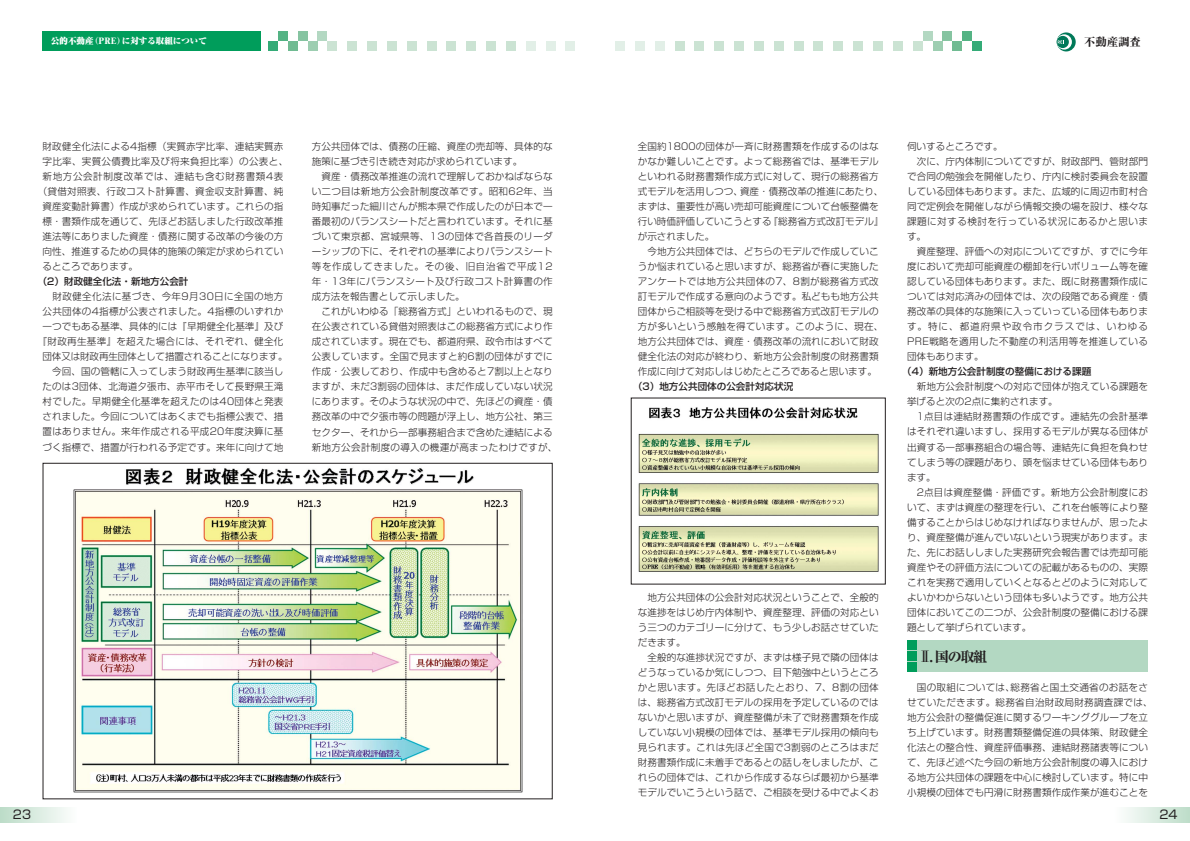
<style>
.page{position:relative;width:1190px;height:841px;background:#fff}
.page>*{position:absolute;margin:0;border:0;box-sizing:border-box;transform-origin:0 0}
.t1{font:800 14.2px "Ryumin";color:#231f20}
.t2{font:12px "Shin Go";color:#231f20}
.t3{font:800 11.3px "Ryumin";color:#231f20}
.t4{font:300 9.6px/15px "Shin Go";letter-spacing:.005em;color:#231f20;text-align:justify}
.t5{font:300 9.6px "Shin Go";letter-spacing:.03em;color:#231f20}
.t6{font:500 9.6px "Shin Go";color:#231f20}
.t7{font:300 9.6px "Shin Go";letter-spacing:.025em;color:#231f20}
.t8{font:300 9.6px "Shin Go";letter-spacing:.04em;color:#231f20}
.t9{font:300 9.6px "Shin Go";letter-spacing:-.015em;color:#231f20}
.t10{font:300 9.6px "Shin Go";letter-spacing:.05em;color:#231f20}
.t11{font:300 9.6px "Shin Go";letter-spacing:.06em;color:#231f20}
.t12{font:300 9.6px "Shin Go";letter-spacing:.1em;color:#231f20}
.t13{font:900 8.5px "Ryumin";color:#fff}
</style>
<div class="page">
<svg style="left:1126px;top:808px;width:64px;height:14px"></svg>
<svg style="left:0;top:808px;width:66px;height:14px"></svg>
<img style="left:73px;top:468px;width:450px;height:325px">
<img style="left:638px;top:407px;width:241px;height:165px">
<div style="left:907px;top:641px;width:241px;height:31px;background:#b3d8c2"></div>
<div style="left:907px;top:641px;width:9px;height:9px;background:#009d5b"></div>
<div style="left:907px;top:652px;width:9px;height:9px;background:#009d5b"></div>
<div style="left:907px;top:663px;width:9px;height:9px;background:#009d5b"></div>
<div style="left:43px;top:31px;width:218px;height:20px;background:#009d5b"></div>
<div style="left:347px;top:41px;width:10px;height:10px;background:#cbe3d3"></div>
<svg style="left:1057px;top:32px;width:19px;height:19px"></svg>
<svg style="left:1057px;top:34px;width:15px;height:16px"></svg>
<div style="left:1057px;top:36px;width:12px;height:12px;background:#007959;border-radius:50%"></div>
<svg style="left:1058px;top:41px;width:6px;height:3px"></svg>
<div style="left:268px;top:41px;width:10px;height:10px;background:#34ab77"></div>
<div style="left:278px;top:31px;width:10px;height:10px;background:#54b384"></div>
<div style="left:288px;top:41px;width:10px;height:10px;background:#70bb92"></div>
<div style="left:298px;top:31px;width:10px;height:10px;background:#86c4a1"></div>
<div style="left:308px;top:41px;width:9px;height:10px;background:#9dceb1"></div>
<div style="left:317px;top:31px;width:10px;height:10px;background:#b3d8c2"></div>
<div style="left:327px;top:41px;width:10px;height:10px;background:#cbe3d3"></div>
<div style="left:893px;top:41px;width:10px;height:10px;background:#cbe3d3"></div>
<div style="left:913px;top:41px;width:10px;height:10px;background:#cbe3d3"></div>
<div style="left:923px;top:31px;width:10px;height:10px;background:#b3d8c2"></div>
<div style="left:933px;top:41px;width:10px;height:10px;background:#9dceb1"></div>
<div style="left:943px;top:31px;width:9px;height:10px;background:#86c4a1"></div>
<div style="left:952px;top:41px;width:10px;height:10px;background:#70bb92"></div>
<div style="left:962px;top:31px;width:10px;height:10px;background:#54b384"></div>
<div style="left:972px;top:41px;width:10px;height:10px;background:#34ab77"></div>
<div style="left:367px;top:41px;width:10px;height:10px;background:#cbe3d3"></div>
<div style="left:387px;top:41px;width:10px;height:10px;background:#cbe3d3"></div>
<div style="left:407px;top:41px;width:10px;height:10px;background:#cbe3d3"></div>
<div style="left:427px;top:41px;width:10px;height:10px;background:#cbe3d3"></div>
<div style="left:446px;top:41px;width:10px;height:10px;background:#cbe3d3"></div>
<div style="left:466px;top:41px;width:10px;height:10px;background:#cbe3d3"></div>
<div style="left:486px;top:41px;width:10px;height:10px;background:#cbe3d3"></div>
<div style="left:506px;top:41px;width:10px;height:10px;background:#cbe3d3"></div>
<div style="left:526px;top:41px;width:10px;height:10px;background:#e2efe7"></div>
<div style="left:546px;top:41px;width:10px;height:10px;background:#e2efe7"></div>
<div style="left:566px;top:41px;width:9px;height:10px;background:#e2efe7"></div>
<div style="left:873px;top:41px;width:10px;height:10px;background:#cbe3d3"></div>
<div style="left:853px;top:41px;width:10px;height:10px;background:#cbe3d3"></div>
<div style="left:833px;top:41px;width:10px;height:10px;background:#cbe3d3"></div>
<div style="left:814px;top:41px;width:9px;height:10px;background:#cbe3d3"></div>
<div style="left:794px;top:41px;width:10px;height:10px;background:#cbe3d3"></div>
<div style="left:774px;top:41px;width:10px;height:10px;background:#cbe3d3"></div>
<div style="left:754px;top:41px;width:10px;height:10px;background:#cbe3d3"></div>
<div style="left:734px;top:41px;width:10px;height:10px;background:#cbe3d3"></div>
<div style="left:714px;top:41px;width:10px;height:10px;background:#cbe3d3"></div>
<div style="left:694px;top:41px;width:10px;height:10px;background:#cbe3d3"></div>
<div style="left:675px;top:41px;width:10px;height:10px;background:#cbe3d3"></div>
<div style="left:655px;top:41px;width:10px;height:10px;background:#e2efe7"></div>
<div style="left:635px;top:41px;width:10px;height:10px;background:#e2efe7"></div>
<div style="left:615px;top:41px;width:10px;height:10px;background:#e2efe7"></div>
<p class="t13" style="left:51px;top:38px;width:157px">公的不動産（PRE）に対する取組について</p>
<p class="t3" style="left:1084px;top:38px;width:58px">不動産調査</p>
<p class="t4" style="left:43px;top:140px;width:242px">財政健全化法による4指標（実質赤字比率、連結実質赤</p>
<p class="t5" style="left:43px;top:158px;width:247px">字比率、実質公債費比率及び将来負担比率）の公表と、</p>
<p class="t11" style="left:43px;top:173px;width:242px">新地方公会計制度改革では、連結も含む財務書類4表</p>
<p class="t5" style="left:38px;top:188px;width:247px">（貸借対照表、行政コスト計算書、資金収支計算書、純</p>
<p class="t4" style="left:43px;top:200px;width:242px">資産変動計算書）作成が求められています。これらの指</p>
<p class="t4" style="left:43px;top:215px;width:242px">標・書類作成を通じて、先ほどお話しました行政改革推</p>
<p class="t4" style="left:43px;top:230px;width:242px">進法等にありました資産・債務に関する改革の今後の方</p>
<p class="t4" style="left:43px;top:245px;width:242px">向性、推進するための具体的施策の策定が求められてい</p>
<p class="t4" style="left:43px;top:260px;width:97px">るところであります。</p>
<p class="t6" style="left:38px;top:278px;width:152px">（2）財政健全化法・新地方公会計</p>
<p class="t8" style="left:52px;top:293px;width:233px">財政健全化法に基づき、今年9月30日に全国の地方</p>
<p class="t7" style="left:43px;top:308px;width:242px">公共団体の4指標が公表されました。4指標のいずれか</p>
<p class="t4" style="left:43px;top:321px;width:242px">一つでもある基準、具体的には『早期健全化基準』及び</p>
<p class="t5" style="left:38px;top:338px;width:247px">『財政再生基準』を超えた場合には、それぞれ、健全化</p>
<p class="t9" style="left:43px;top:353px;width:247px">団体又は財政再生団体として措置されることになります。</p>
<p class="t4" style="left:52px;top:366px;width:233px">今回、国の管轄に入ってしまう財政再生基準に該当し</p>
<p class="t4" style="left:43px;top:381px;width:242px">たのは3団体、北海道夕張市、赤平市そして長野県王滝</p>
<p class="t5" style="left:43px;top:398px;width:242px">村でした。早期健全化基準を超えたのは40団体と発表</p>
<p class="t4" style="left:43px;top:411px;width:242px">されました。今回についてはあくまでも指標公表で、措</p>
<p class="t7" style="left:43px;top:428px;width:242px">置はありません。来年作成される平成20年度決算に基</p>
<p class="t4" style="left:43px;top:441px;width:242px">づく指標で、措置が行われる予定です。来年に向けて地</p>
<p class="t4" style="left:312px;top:140px;width:242px">方公共団体では、債務の圧縮、資産の売却等、具体的な施策に基づき引き続き対応が求められています。</p>
<p class="t4" style="left:312px;top:170px;width:242px;text-indent:10px">資産・債務改革推進の流れで理解しておかねばならない二つ目は新地方公会計制度改革です。昭和62年、当時知事だった細川さんが熊本県で作成したのが日本で一番最初のバランスシートだと言われています。それに基づいて東京都、宮城県等、13の団体で各首長のリーダーシップの下に、それぞれの基準によりバランスシート等を作成してきました。その後、旧自治省で平成12年・13年にバランスシート及び行政コスト計算書の作成方法を報告書として示しました。</p>
<p class="t4" style="left:312px;top:306px;width:247px;text-align:center">これがいわゆる「総務省方式」といわれるもので、現<br>在公表されている貸借対照表はこの総務省方式により作成されています。現在でも、都道府県、政令市はすべて公表しています。全国で見ますと約6割の団体がすでに作成・公表しており、作成中も含めると7割以上となりますが、未だ3割弱の団体は、まだ作成していない状況にあります。そのような状況の中で、先ほどの資産・債務改革の中で夕張市等の問題が浮上し、地方公社、第三セクター、それから一部事務組合まで含めた連結による新地方公会計制度の導入の機運が高まったわけですが、</p>
<p class="t4" style="left:638px;top:140px;width:247px;text-align:left">全国約1800の団体が一斉に財務書類を作成するのはなかなか難しいことです。よって総務省では、基準モデルといわれる財務書類作成方式に対して、現行の総務省方式モデルを活用しつつ、資産・債務改革の推進にあたり、まずは、重要性が高い売却可能資産について台帳整備を行い時価評価していこうとする『総務省方式改訂モデル』が示されました。</p>
<p class="t4" style="left:638px;top:245px;width:247px;text-align:left;text-indent:10px">今地方公共団体では、どちらのモデルで作成していこうか悩まれていると思いますが、総務省が春に実施したアンケートでは地方公共団体の7、8割が総務省方式改訂モデルで作成する意向のようです。私どもも地方公共団体からご相談等を受ける中で総務省方式改訂モデルの方が多いという感触を得ています。このように、現在、地方公共団体では、資産・債務改革の流れにおいて財政健全化法の対応が終わり、新地方公会計制度の財務書類作成に向けて対応しはじめたところであると思います。</p>
<p class="t6" style="left:633px;top:383px;width:162px">（3）地方公共団体の公会計対応状況</p>
<p class="t4" style="left:638px;top:591px;width:242px;text-indent:10px">地方公共団体の公会計対応状況ということで、全般的な進捗をはじめ庁内体制や、資産整理、評価の対応という三つのカテゴリーに分けて、もう少しお話させていただきます。</p>
<p class="t4" style="left:638px;top:651px;width:242px;text-indent:10px">全般的な進捗状況ですが、まずは様子見で隣の団体はどうなっているか気にしつつ、目下勉強中というところかと思います。先ほどお話したとおり、7、8割の団体は、総務省方式改訂モデルの採用を予定しているのではないかと思いますが、資産整備が未了で財務書類を作成していない小規模の団体では、基準モデル採用の傾向も見られます。これは先ほど全国で3割弱のところはまだ財務書類作成に未着手であるとの話しをしましたが、これらの団体では、これから作成するならば最初から基準モデルでいこうという話で、ご相談を受ける中でよくお</p>
<p class="t4" style="left:907px;top:140px;width:97px">伺いするところです。</p>
<p class="t4" style="left:917px;top:155px;width:233px">次に、庁内体制についてですが、財政部門、管財部門</p>
<p class="t4" style="left:907px;top:170px;width:242px">で合同の勉強会を開催したり、庁内に検討委員会を設置</p>
<p class="t4" style="left:907px;top:185px;width:242px">している団体もあります。また、広域的に周辺市町村合</p>
<p class="t4" style="left:907px;top:200px;width:242px">同で定例会を開催しながら情報交換の場を設け、様々な</p>
<p class="t10" style="left:907px;top:218px;width:242px">課題に対する検討を行っている状況にあるかと思いま</p>
<p class="t4" style="left:907px;top:230px;width:21px">す。</p>
<p class="t4" style="left:917px;top:245px;width:233px">資産整理、評価への対応についてですが、すでに今年</p>
<p class="t4" style="left:907px;top:260px;width:242px">度において売却可能資産の棚卸を行いボリューム等を確</p>
<p class="t4" style="left:907px;top:275px;width:242px">認している団体もあります。また、既に財務書類作成に</p>
<p class="t4" style="left:907px;top:290px;width:242px">ついては対応済みの団体では、次の段階である資産・債</p>
<p class="t4" style="left:907px;top:305px;width:242px">務改革の具体的な施策に入っていっている団体もありま</p>
<p class="t12" style="left:907px;top:323px;width:242px">す。特に、都道府県や政令市クラスでは、いわゆる</p>
<p class="t8" style="left:907px;top:338px;width:242px">PRE戦略を適用した不動産の利活用等を推進している</p>
<p class="t4" style="left:907px;top:351px;width:78px">団体もあります。</p>
<p class="t6" style="left:902px;top:368px;width:191px">（4）新地方公会計制度の整備における課題</p>
<p class="t4" style="left:907px;top:381px;width:242px;text-indent:10px">新地方公会計制度への対応で団体が抱えている課題を挙げると次の2点に集約されます。</p>
<p class="t4" style="left:907px;top:411px;width:242px;text-indent:10px">1点目は連結財務書類の作成です。連結先の会計基準はそれぞれ違いますし、採用するモデルが異なる団体が出資する一部事務組合の場合等、連結先に負担を負わせてしまう等の課題があり、頭を悩ませている団体もあります。</p>
<p class="t4" style="left:907px;top:486px;width:242px;text-indent:10px">2点目は資産整備・評価です。新地方公会計制度において、まずは資産の整理を行い、これを台帳等により整備することからはじめなければなりませんが、思ったより、資産整備が進んでいないという現実があります。また、先にお話ししました実務研究会報告書では売却可能資産やその評価方法についての記載があるものの、実際これを実務で適用していくとなるとどのように対応してよいかわからないという団体も多いようです。地方公共団体においてこの二つが、公会計制度の整備における課題として挙げられています。</p>
<h1 class="t1" style="left:929px;top:652px;width:59px">. 国の取組</h1>
<p class="t4" style="left:907px;top:681px;width:247px;text-align:center">国の取組については､総務省と国土交通省のお話をさ<br>せていただきます。総務省自治財政局財務調査課では、地方公会計の整備促進に関するワーキンググループを立ち上げています。財務書類整備促進の具体策、財政健全化法との整合性、資産評価事務、連結財務諸表等について、先ほど述べた今回の新地方公会計制度の導入における地方公共団体の課題を中心に検討しています。特に中小規模の団体でも円滑に財務書類作成作業が進むことを</p>
<p class="t2" style="left:13px;top:810px;width:20px">23</p>
<p class="t2" style="left:1159px;top:810px;width:20px">24</p>
</div>
